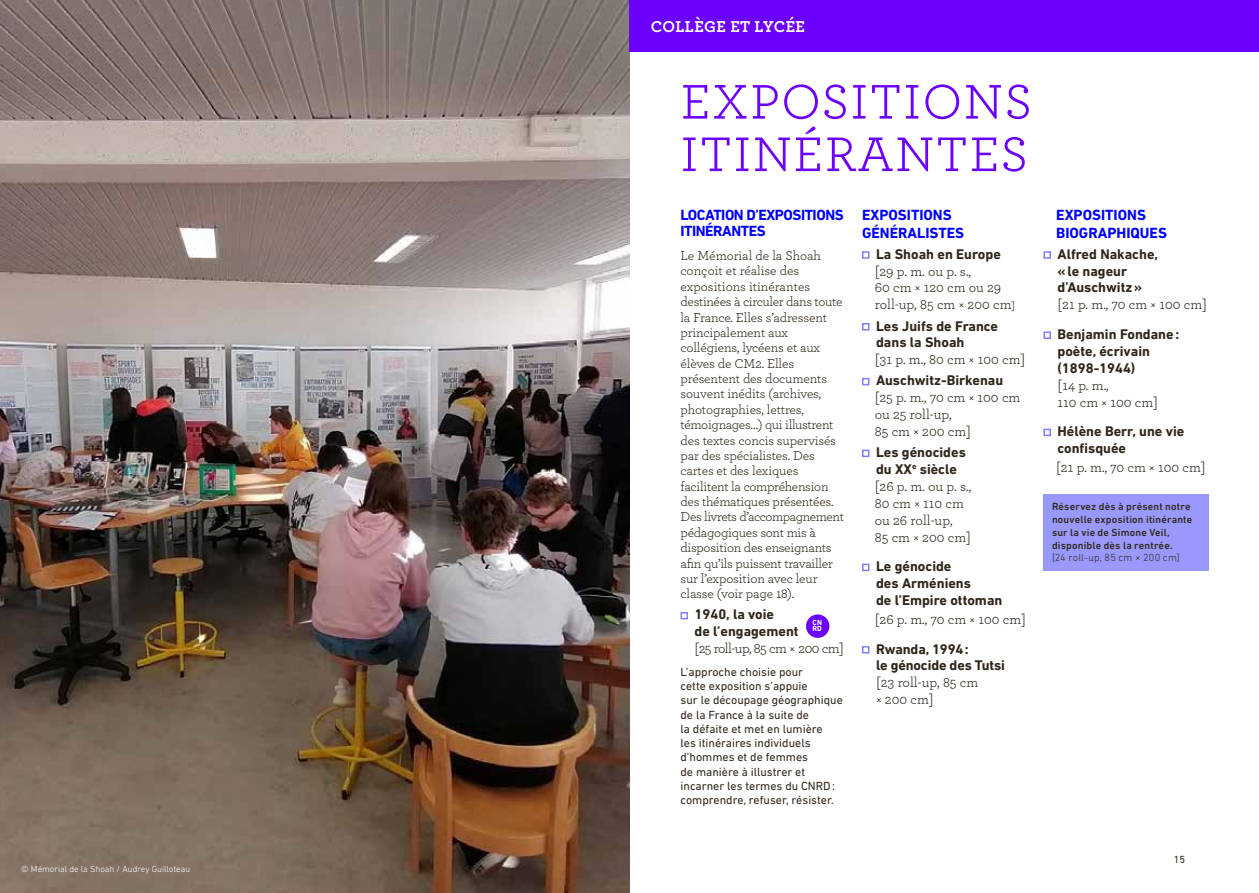
<style>
.page{position:relative;width:1259px;height:893px;background:#fff}
.page>*{position:absolute;margin:0;border:0;box-sizing:border-box;transform-origin:0 0}
.t1{font:51px/52.5px "Archer";letter-spacing:.025em;color:#6c00ff}
.t2{font:700 16.5px "Archer";letter-spacing:.025em;color:#fff}
.t3{font:700 15px/18px "DIN Next LT Pro";color:#0000fa}
.t4{font:700 15px/16.5px "DIN Next LT Pro";letter-spacing:-.03em;color:#0000fa}
.t5{font:700 14.25px/16.8px "DIN Next LT Pro";color:#30271b}
.t6{font:14.25px/16.8px "Archer";color:#30271b}
.t7{font:14.25px "Archer";letter-spacing:-.04em;color:#30271b}
.t8{font:13.5px/15.5px "Archer";letter-spacing:-.02em;color:#30271b}
.t9{font:12px/14.2px "DIN Next LT Pro";color:#30271b}
.t10{font:500 10.5px/12.8px "DIN Next LT Pro";letter-spacing:.02em;color:#30271b}
.t11{font:300 10.5px "DIN Next LT Pro";letter-spacing:.01em;color:#30271b}
.t12{font:10.5px "DIN Next LT Pro";color:#30271b}
.t13{font:300 9px "DIN Next LT Pro";color:#fff}
.t14{font:700 7.5px/6.8px "DIN Next LT Pro";color:#fff}
.s1{font-size:10.5px}
</style>
<div class="page">
<img style="left:0;top:0;width:629px;height:893px">
<div style="left:680px;top:612px;width:8px;height:7px;border:2px solid #8080fc"></div>
<div style="left:862px;top:251px;width:7px;height:8px;border:2px solid #8080fc"></div>
<div style="left:862px;top:323px;width:7px;height:7px;border:2px solid #8080fc"></div>
<div style="left:862px;top:378px;width:7px;height:7px;border:2px solid #8080fc"></div>
<div style="left:862px;top:450px;width:7px;height:7px;border:2px solid #8080fc"></div>
<div style="left:862px;top:564px;width:7px;height:7px;border:2px solid #8080fc"></div>
<div style="left:862px;top:646px;width:7px;height:7px;border:2px solid #8080fc"></div>
<div style="left:1043px;top:251px;width:8px;height:8px;border:2px solid #8080fc"></div>
<div style="left:1043px;top:331px;width:8px;height:8px;border:2px solid #8080fc"></div>
<div style="left:1043px;top:429px;width:8px;height:7px;border:2px solid #8080fc"></div>
<div style="left:629px;top:0;width:630px;height:51px;background:#6c00ff"></div>
<div style="left:806px;top:614px;width:23px;height:24px;background:#6c00ff;border-radius:50%"></div>
<div style="left:1043px;top:494px;width:166px;height:76px;background:#9999fd"></div>
<p class="t13" style="left:21px;top:863px;width:170px">© Mémorial de la Shoah / Audrey Guilloteau</p>
<p class="t2" style="left:651px;top:14px;width:156px">COLLÈGE ET LYCÉE</p>
<h1 class="t1" style="left:680px;top:73px;width:353px">EXPOSITIONS<br>ITINÉRANTES</h1>
<p class="t4" style="left:680px;top:206px;width:165px">LOCATION D’EXPOSITIONS<br>ITINÉRANTES</p>
<p class="t8" style="left:680px;top:247px;width:165px">Le Mémorial de la Shoah conçoit et réalise des expositions itinérantes destinées à circuler dans toute la France. Elles s’adressent principalement aux collégiens, lycéens et aux élèves de CM2. Elles présentent des documents souvent inédits (archives, photographies, lettres, témoignages…) qui illustrent des textes concis supervisés par des spécialistes. Des cartes et des lexiques facilitent la compréhension des thématiques présentées.<br>Des livrets d’accompagnement pédagogiques sont mis à disposition des enseignants afin qu’ils puissent travailler sur l’exposition avec leur classe (voir page 18).</p>
<p class="t5" style="left:694px;top:606px;width:105px">1940, la voie<br>de l’engagement</p>
<p class="t7" style="left:694px;top:639px;width:151px">[25 roll-up, 85 cm × 200 cm]</p>
<p class="t9" style="left:680px;top:665px;width:164px">L’approche choisie pour<br>cette exposition s’appuie<br>sur le découpage géographique de la France à la suite de<br>la défaite et met en lumière<br>les itinéraires individuels d’hommes et de femmes<br>de manière à illustrer et incarner les termes du CNRD: comprendre, refuser, résister.</p>
<p class="t14" style="left:812px;top:619px;width:11px">CN<br>RD</p>
<p class="t3" style="left:862px;top:205px;width:104px">EXPOSITIONS<br>GÉNÉRALISTES</p>
<p class="t5" style="left:876px;top:245px;width:126px">La Shoah en Europe</p>
<p class="t6" style="left:874px;top:262px;width:142px">[29 p. m. ou p. s.,<br>60 cm × 120 cm ou 29 roll-up, 85 cm × 200 cm<span class="s1">]</span></p>
<p class="t5" style="left:876px;top:317px;width:123px">Les Juifs de France dans la Shoah</p>
<p class="t6" style="left:874px;top:350px;width:152px">[31 p. m., 80 cm × 100 cm]</p>
<p class="t5" style="left:876px;top:372px;width:129px">Auschwitz-Birkenau</p>
<p class="t6" style="left:874px;top:388px;width:147px">[25 p. m., 70 cm × 100 cm ou 25 roll-up,<br>85 cm × 200 cm]</p>
<p class="t5" style="left:876px;top:444px;width:91px">Les génocides du XX<sup>e</sup> siècle</p>
<p class="t6" style="left:874px;top:477px;width:98px">[26 p. m. ou p. s.,<br>80 cm × 110 cm ou 26 roll-up,<br>85 cm × 200 cm]</p>
<p class="t5" style="left:876px;top:558px;width:128px">Le génocide<br>des Arméniens<br>de l’Empire ottoman</p>
<p class="t6" style="left:874px;top:610px;width:153px">[26 p. m., 70 cm × 100 cm]</p>
<p class="t5" style="left:876px;top:640px;width:130px">Rwanda, 1994:<br>le génocide des Tutsi</p>
<p class="t6" style="left:876px;top:673px;width:104px">[23 roll-up, 85 cm × 200 cm]</p>
<p class="t3" style="left:1056px;top:205px;width:112px">EXPOSITIONS<br>BIOGRAPHIQUES</p>
<p class="t5" style="left:1057px;top:245px;width:102px">Alfred Nakache, «le nageur d’Auschwitz»</p>
<p class="t6" style="left:1057px;top:296px;width:151px">[21 p. m., 70 cm × 100 cm]</p>
<p class="t5" style="left:1057px;top:326px;width:123px">Benjamin Fondane: poète, écrivain (1898-1944)</p>
<p class="t6" style="left:1057px;top:376px;width:102px">[14 p. m.,<br>110 cm × 100 cm]</p>
<p class="t5" style="left:1057px;top:423px;width:128px">Hélène Berr, une vie confisquée</p>
<p class="t6" style="left:1056px;top:458px;width:151px">[21 p. m., 70 cm × 100 cm]</p>
<p class="t10" style="left:1052px;top:500px;width:142px">Réservez dès à présent notre nouvelle exposition itinérante sur la vie de Simone Veil, disponible dès la rentrée.</p>
<p class="t11" style="left:1052px;top:552px;width:129px">[24 roll-up, 85 cm × 200 cm]</p>
<p class="t12" style="left:1174px;top:854px;width:13px">15</p>
</div>
